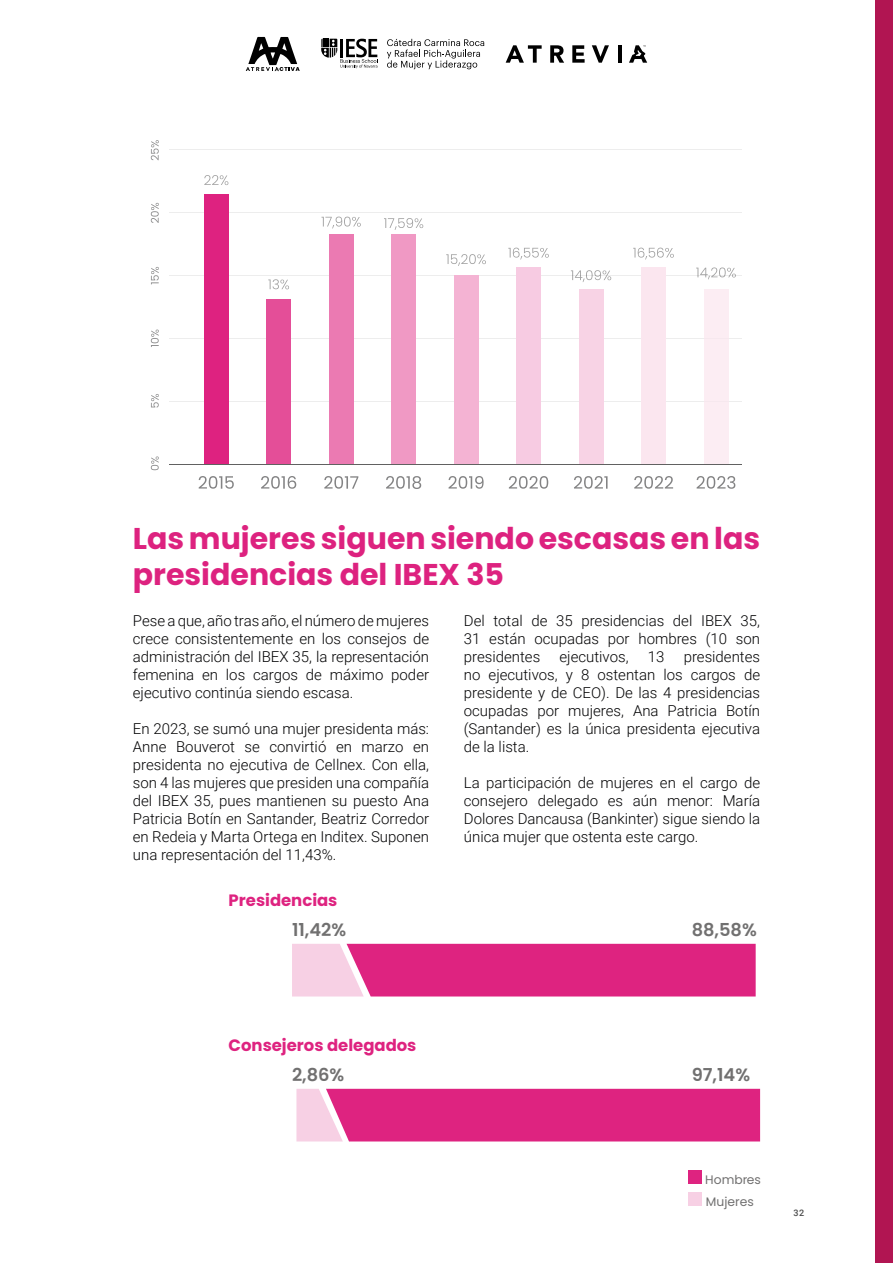
<style>
.page{position:relative;width:893px;height:1263px;background:#fff}
.page>*{position:absolute;margin:0;border:0;box-sizing:border-box;transform-origin:0 0}
.t1{font:700 30px/36px "Poppins";color:#dd227f}
.t2{font:600 17.85px "Poppins";color:#717070}
.t3{font:700 16.5px "Poppins";color:#de2380}
.t4{font:300 15px/18px "Roboto";color:#020203;text-align:justify}
.t5{font:12.3px/21.6px "Poppins";color:#717070}
.t6{font:500 9px "Roboto";color:#4a4a4a}
</style>
<div class="page">
<svg style="left:321px;top:39px;width:57px;height:29px"></svg>
<svg style="left:387px;top:39px;width:97px;height:30px"></svg>
<svg style="left:550px;top:45px;width:14px;height:18px"></svg>
<svg style="left:572px;top:45px;width:13px;height:18px"></svg>
<svg style="left:592px;top:45px;width:17px;height:18px"></svg>
<hr style="left:618px;top:45px;width:3px;height:18px;background:#000">
<svg style="left:506px;top:45px;width:36px;height:18px"></svg>
<svg style="left:629px;top:45px;width:18px;height:18px"></svg>
<svg style="left:246px;top:37px;width:54px;height:34px"></svg>
<div style="left:875px;top:0;width:18px;height:1263px;background:#b11552"></div>
<div style="left:688px;top:1170px;width:13px;height:14px;background:#de2380"></div>
<div style="left:688px;top:1192px;width:13px;height:14px;background:#f7d0e4"></div>
<svg style="left:296px;top:1089px;width:464px;height:52px;background:#e03389"></svg>
<svg style="left:292px;top:944px;width:464px;height:52px;background:#e13c8e"></svg>
<hr style="left:170px;top:401px;width:572px;height:1px;background:#ededed">
<hr style="left:170px;top:338px;width:572px;height:1px;background:#ededed">
<hr style="left:170px;top:275px;width:572px;height:1px;background:#ededed">
<hr style="left:170px;top:212px;width:572px;height:1px;background:#ededed">
<hr style="left:170px;top:149px;width:572px;height:1px;background:#ededed">
<svg style="left:151px;top:456px;width:8px;height:14px"></svg>
<svg style="left:151px;top:394px;width:8px;height:14px"></svg>
<svg style="left:151px;top:330px;width:8px;height:17px"></svg>
<svg style="left:151px;top:267px;width:8px;height:17px"></svg>
<svg style="left:151px;top:203px;width:8px;height:20px"></svg>
<svg style="left:151px;top:140px;width:8px;height:20px"></svg>
<svg style="left:204px;top:175px;width:24px;height:10px"></svg>
<div style="left:204px;top:194px;width:24px;height:270px;background:#de2280"></div>
<svg style="left:199px;top:476px;width:35px;height:13px"></svg>
<svg style="left:268px;top:279px;width:21px;height:10px"></svg>
<div style="left:267px;top:299px;width:24px;height:165px;background:#e44e98"></div>
<svg style="left:261px;top:476px;width:35px;height:13px"></svg>
<svg style="left:321px;top:217px;width:40px;height:11px"></svg>
<div style="left:329px;top:235px;width:24px;height:229px;background:#eb7ab2"></div>
<svg style="left:324px;top:476px;width:34px;height:13px"></svg>
<svg style="left:384px;top:218px;width:39px;height:12px"></svg>
<div style="left:391px;top:235px;width:25px;height:229px;background:#f099c4"></div>
<svg style="left:386px;top:476px;width:35px;height:13px"></svg>
<svg style="left:446px;top:254px;width:40px;height:12px"></svg>
<div style="left:454px;top:275px;width:24px;height:189px;background:#f4b3d3"></div>
<svg style="left:449px;top:476px;width:35px;height:13px"></svg>
<svg style="left:508px;top:248px;width:41px;height:12px"></svg>
<div style="left:516px;top:267px;width:25px;height:197px;background:#f7cbe2"></div>
<svg style="left:509px;top:476px;width:39px;height:13px"></svg>
<svg style="left:571px;top:270px;width:40px;height:12px"></svg>
<div style="left:579px;top:289px;width:24px;height:175px;background:#f8d3e5"></div>
<svg style="left:574px;top:476px;width:34px;height:13px"></svg>
<svg style="left:633px;top:248px;width:41px;height:12px"></svg>
<div style="left:641px;top:267px;width:25px;height:197px;background:#fbe6ef"></div>
<svg style="left:634px;top:476px;width:39px;height:13px"></svg>
<svg style="left:696px;top:267px;width:40px;height:12px"></svg>
<div style="left:704px;top:289px;width:24px;height:175px;background:#fcedf3"></div>
<svg style="left:697px;top:476px;width:38px;height:13px"></svg>
<hr style="left:170px;top:464px;width:572px;height:1px;background:#616161">
<h1 class="t1" style="left:133px;top:521px;width:629px">Las mujeres siguen siendo escasas en las presidencias del IBEX 35</h1>
<p class="t4" style="left:133px;top:611px;width:298px">Pese a que, año tras año, el número de mujeres crece consistentemente en los consejos de administración del IBEX 35, la representación femenina en los cargos de máximo poder ejecutivo continúa siendo escasa.</p>
<p class="t4" style="left:133px;top:719px;width:298px">En 2023, se sumó una mujer presidenta más:<br>Anne Bouverot se convirtió en marzo en presidenta no ejecutiva de Cellnex. Con ella, son 4 las mujeres que presiden una compañía del IBEX 35, pues mantienen su puesto Ana Patricia Botín en Santander, Beatriz Corredor en Redeia y Marta Ortega en Inditex. Suponen una representación del 11,43%.</p>
<p class="t4" style="left:464px;top:611px;width:298px">Del total de 35 presidencias del IBEX 35, 31 están ocupadas por hombres (10 son presidentes</p>
<p class="t4" style="left:464px;top:647px;width:298px;text-indent:220px">presidentes no ejecutivos, y 8 ostentan los cargos de presidente y de CEO). De las 4 presidencias ocupadas por mujeres, Ana Patricia Botín (Santander) es la única presidenta ejecutiva de la lista.</p>
<p class="t4" style="left:464px;top:773px;width:298px">La participación de mujeres en el cargo de consejero delegado es aún menor: María Dolores Dancausa (Bankinter) sigue siendo la única mujer que ostenta este cargo.</p>
<p class="t4" style="left:559px;top:647px;width:71px">ejecutivos,</p>
<p class="t4" style="left:648px;top:647px;width:18px">13</p>
<p class="t3" style="left:229px;top:891px;width:110px">Presidencias</p>
<p class="t2" style="left:292px;top:919px;width:56px">11,42%</p>
<p class="t2" style="left:692px;top:919px;width:67px">88,58%</p>
<p class="t3" style="left:229px;top:1036px;width:189px">Consejeros delegados</p>
<p class="t2" style="left:292px;top:1064px;width:54px">2,86%</p>
<p class="t2" style="left:692px;top:1064px;width:60px">97,14%</p>
<p class="t5" style="left:705px;top:1169px;width:57px">Hombres<br>Mujeres</p>
<p class="t6" style="left:793px;top:1206px;width:12px">32</p>
</div>
